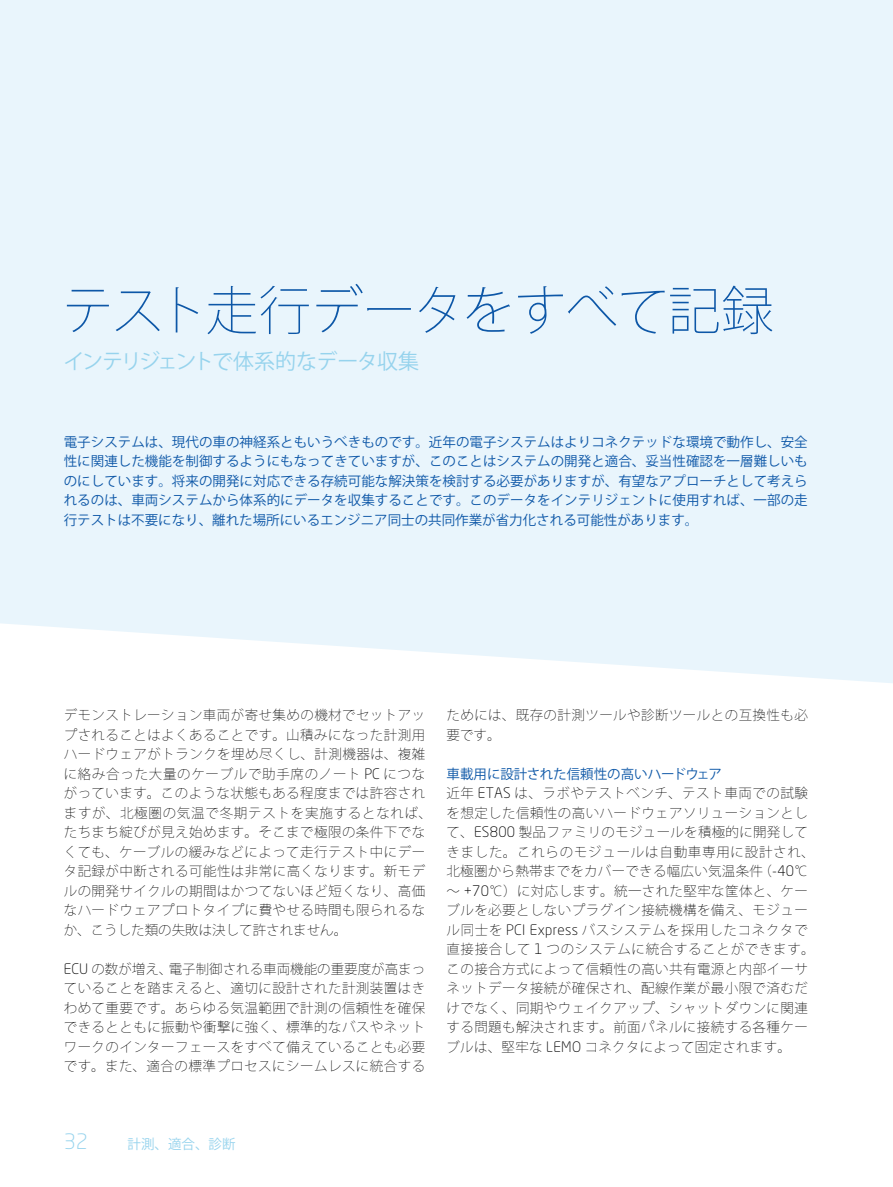
<style>
.page{position:relative;width:893px;height:1187px;background:#fff}
.page>*{position:absolute;margin:0;border:0;box-sizing:border-box;transform-origin:0 0}
.t1{font:200 52.5px "Koz Go Pr 6 N";letter-spacing:-.02em;color:#0d57a7}
.t2{font:21px "Koz Go Pr 6 N";letter-spacing:-.05em;color:#96d3ed}
.t3{font:300 21px "Neo Sans Std";color:#96d3ed}
.t4{font:200 13.5px/19.5px "Koz Go Pr 6 N";letter-spacing:.03em;color:#000}
.t5{font:13.5px/19.5px "Koz Go Pr 6 N";color:#0d57a7;text-align:justify}
.t6{font:13.5px "Koz Go Pr 6 N";color:#96d3ed}
.s1{font-family:"Neo Sans W1 G";font-weight:300;font-size:14.25px}
.s2{font-weight:400;color:#0d57a7}
</style>
<div class="page">
<div style="left:0;top:0;width:893px;height:683px;background:#e9f5fc"></div>
<h1 class="t1" style="left:62px;top:281px;width:713px">テスト走行データをすべて記録</h1>
<h2 class="t2" style="left:63px;top:349px;width:357px">インテリジェントで体系的なデータ収集</h2>
<p class="t5" style="left:64px;top:432px;width:745px">電子システムは、現代の車の神経系ともいうべきものです。近年の電子システムはよりコネクテッドな環境で動作し、安全性に関連した機能を制御するようにもなってきていますが、このことはシステムの開発と適合、妥当性確認を一層難しいものにしています。将来の開発に対応できる存続可能な解決策を検討する必要がありますが、有望なアプローチとして考えられるのは、車両システムから体系的にデータを収集することです。このデータをインテリジェントに使用すれば、一部の走行テストは不要になり、離れた場所にいるエンジニア同士の共同作業が省力化される可能性があります。</p>
<p class="t4" style="left:64px;top:705px;width:370px">デモンストレーション車両が寄せ集めの機材でセットアップされることはよくあることです。山積みになった計測用ハードウェアがトランクを埋め尽くし、計測機器は、複雑に絡み合った大量のケーブルで助手席のノート <span class="s1">PC</span> につながっています。このような状態もある程度までは許容されますが、北極圏の気温で冬期テストを実施するとなれば、たちまち綻びが見え始めます。そこまで極限の条件下でなくても、ケーブルの緩みなどによって走行テスト中にデータ記録が中断される可能性は非常に高くなります。新モデルの開発サイクルの期間はかつてないほど短くなり、高価なハードウェアプロトタイプに費やせる時間も限られるなか、こうした類の失敗は決して許されません。</p>
<p class="t4" style="left:64px;top:959px;width:363px;text-align:justify"><span class="s1">ECU</span> の数が増え、電子制御される車両機能の重要度が高まっていることを踏まえると、適切に設計された計測装置はきわめて重要です。あらゆる気温範囲で計測の信頼性を確保できるとともに振動や衝撃に強く、標準的なバスやネットワークのインターフェースをすべて備えていることも必要です。また、適合の標準プロセスにシームレスに統合する</p>
<p class="t4" style="left:446px;top:705px;width:363px">ためには、既存の計測ツールや診断ツールとの互換性も必要です。</p>
<p class="t4" style="left:446px;top:764px;width:370px"><span class="s2">車載用に設計された信頼性の高いハードウェア<br></span>近年 <span class="s1">ETAS</span> は、ラボやテストベンチ、テスト車両での試験を想定した信頼性の高いハードウェアソリューションとして、<span class="s1">ES800</span> 製品ファミリのモジュールを積極的に開発してきました。これらのモジュールは自動車専用に設計され、北極圏から熱帯までをカバーできる幅広い気温条件（<span class="s1">-40</span>℃～ <span class="s1">+70</span>℃）に対応します。統一された堅牢な筐体と、ケーブルを必要としないプラグイン接続機構を備え、モジュール同士を <span class="s1">PCI Express</span> バスシステムを採用したコネクタで直接接合して <span class="s1">1</span> つのシステムに統合することができます。この接合方式によって信頼性の高い共有電源と内部イーサネットデータ接続が確保され、配線作業が最小限で済むだけでなく、同期やウェイクアップ、シャットダウンに関連する問題も解決されます。前面パネルに接続する各種ケーブルは、堅牢な <span class="s1">LEMO</span> コネクタによって固定されます。</p>
<h2 class="t3" style="left:64px;top:1128px;width:26px">32</h2>
<p class="t6" style="left:128px;top:1136px;width:110px">計測、適合、診断</p>
</div>
